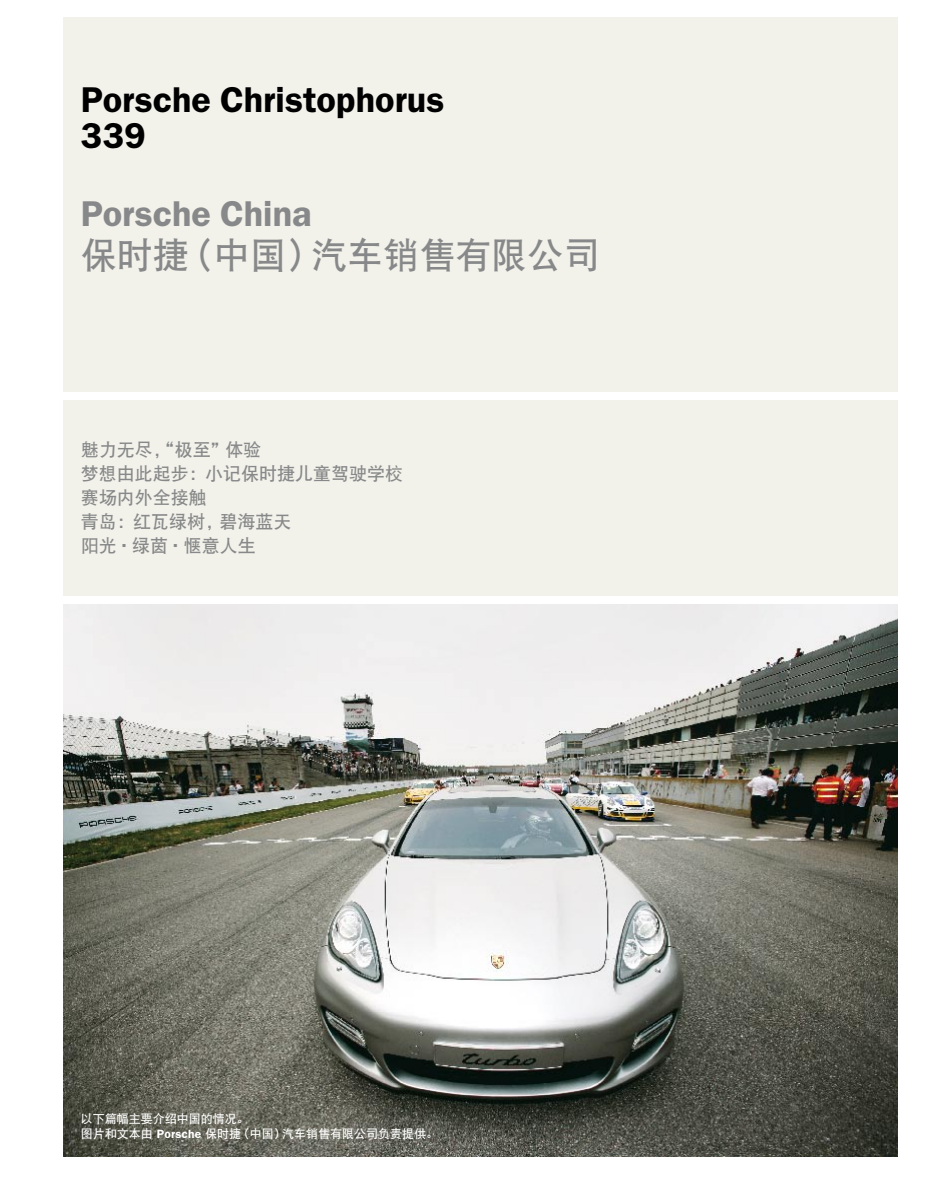
<style>
.page{position:relative;width:932px;height:1191px;background:#fff}
.page>*{position:absolute;margin:0;border:0;box-sizing:border-box;transform-origin:0 0}
.t1{font:600 36px/36px "Franklin Gothic LT";color:#000}
.t2{font:36px "DFP Hei W7";color:#878889}
.t3{font:600 36px "Franklin Gothic LT";color:#878889}
.t4{font:18px/24px "DFP Hei W7";color:#878889}
.t5{font:12px/15px "DFP Hei W7";color:#fff}
.s1{font-family:"Franklin Gothic LT";font-weight:600}
</style>
<div class="page">
<div style="left:64px;top:17px;width:833px;height:374px;background:#f2f1ea"></div>
<div style="left:64px;top:400px;width:833px;height:195px;background:#f2f1ea"></div>
<img style="left:64px;top:604px;width:833px;height:553px">
<h1 class="t1" style="left:81px;top:82px;width:365px">Porsche Christophorus<br>339</h1>
<h1 class="t3" style="left:81px;top:192px;width:232px">Porsche China</h1>
<h1 class="t2" style="left:81px;top:235px;width:520px">保时捷（中国）汽车销售有限公司</h1>
<p class="t4" style="left:81px;top:437px;width:324px">魅力无尽，<span class="s1">“</span>极至<span class="s1">”</span> 体验<br>梦想由此起步：小记保时捷儿童驾驶学校赛场内外全接触<br>青岛：红瓦绿树，碧海蓝天<br>阳光·绿茵·惬意人生</p>
<p class="t5" style="left:81px;top:1111px;width:359px">以下篇幅主要介绍中国的情况。<br>图片和文本由 <span class="s1">Porsche</span> 保时捷（中国）汽车销售有限公司负责提供。</p>
</div>
